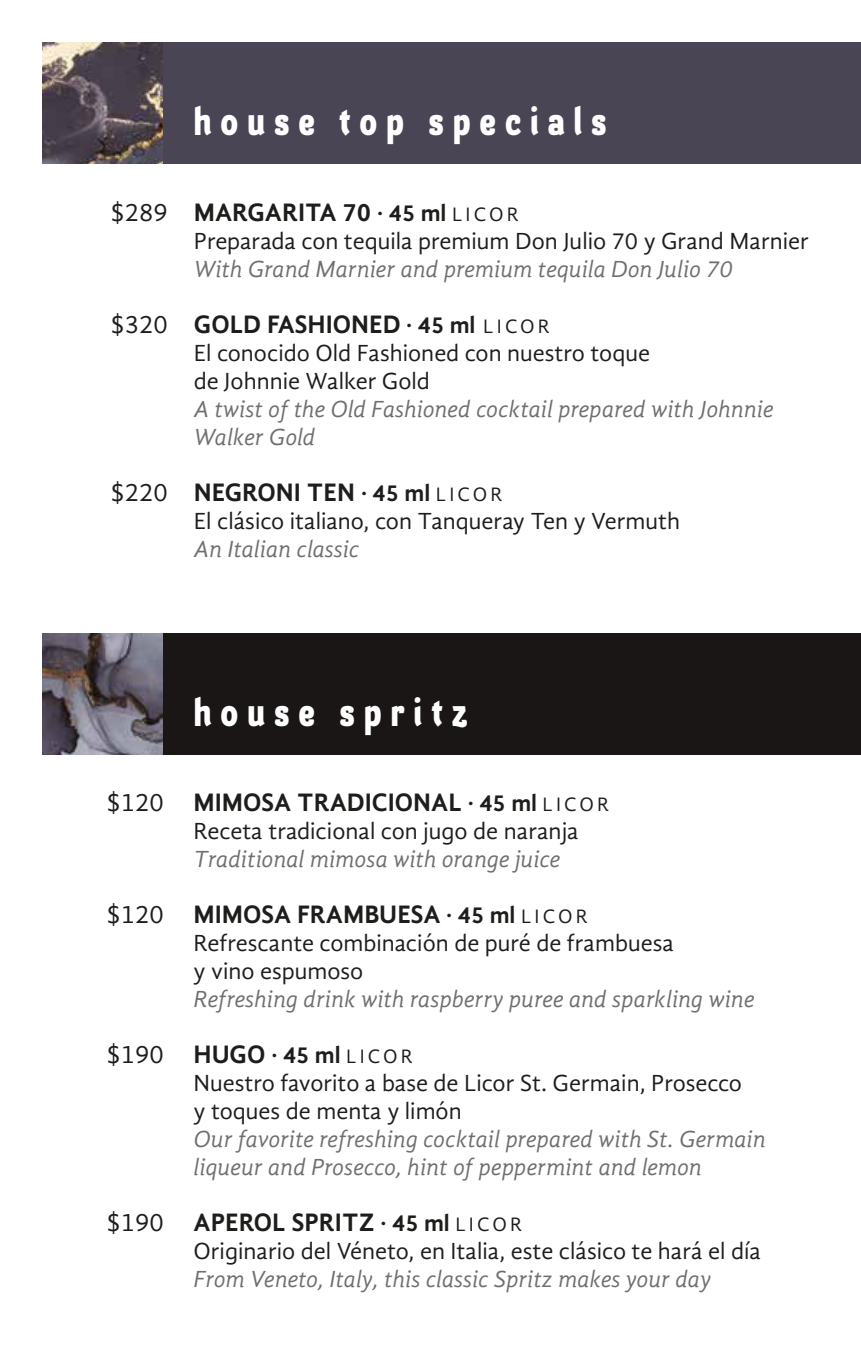
<style>
.page{position:relative;width:861px;height:1366px;background:#fff}
.page>*{position:absolute;margin:0;border:0;box-sizing:border-box;transform-origin:0 0}
.t1{font:40px "Barcis Con Bol";letter-spacing:.22em;color:#fff}
.t2{font:700 26px "Gandhi Sans";color:#1d1d1b}
.t3{font:26px "Gandhi Sans";color:#1d1d1b}
.t4{font:24px/28px "Gandhi Sans";color:#1d1d1b}
.t5{font:italic 24px/28px "Gandhi Sans";color:#706f6f}
.s1{font-size:24px}
.s2{font-weight:400;font-size:20px}
.s3{font-weight:700;font-size:26px}
.s4{font-weight:700}
.s5{font-size:20px}
</style>
<div class="page">
<img style="left:42px;top:42px;width:122px;height:122px">
<div style="left:164px;top:42px;width:697px;height:122px;background:#494554"></div>
<img style="left:42px;top:633px;width:122px;height:121px">
<div style="left:164px;top:633px;width:697px;height:121px;background:#1b1616"></div>
<p class="t3" style="left:111px;top:197px;width:59px">$289</p>
<p class="t3" style="left:111px;top:309px;width:59px">$320</p>
<p class="t3" style="left:111px;top:477px;width:59px">$220</p>
<h1 class="t1" style="left:193px;top:97px;width:415px">house top specials</h1>
<p class="t2" style="left:194px;top:197px;width:326px">MARGARITA 70 <span class="s1">· 45 ml</span> <span class="s2">L I CO R</span></p>
<p class="t4" style="left:194px;top:227px;width:616px">Preparada con tequila premium Don Julio 70 y Grand Marnier</p>
<p class="t5" style="left:194px;top:255px;width:540px">With Grand Marnier and premium tequila Don Julio 70</p>
<p class="t2" style="left:194px;top:309px;width:357px">GOLD FASHIONED <span class="s1">· 45 ml</span> <span class="s2">L I CO R</span></p>
<p class="t4" style="left:194px;top:339px;width:458px">El conocido Old Fashioned con nuestro toque de Johnnie Walker Gold</p>
<p class="t5" style="left:194px;top:395px;width:581px">A twist of the Old Fashioned cocktail prepared with Johnnie<br>Walker Gold</p>
<p class="t2" style="left:194px;top:477px;width:310px">NEGRONI TEN <span class="s1">· 45 ml</span> <span class="s2">L I CO R</span></p>
<p class="t4" style="left:194px;top:507px;width:488px">El clásico italiano, con Tanqueray Ten y Vermuth</p>
<p class="t5" style="left:194px;top:535px;width:167px">An Italian classic</p>
<p class="t3" style="left:107px;top:787px;width:59px">$120</p>
<p class="t3" style="left:107px;top:899px;width:59px">$120</p>
<p class="t3" style="left:107px;top:1039px;width:59px">$190</p>
<p class="t3" style="left:107px;top:1207px;width:59px">$190</p>
<h1 class="t1" style="left:193px;top:687px;width:275px">house spritz</h1>
<p class="t2" style="left:193px;top:787px;width:417px">MIMOSA TRADICIONAL <span class="s1">· 45 ml</span> <span class="s2">L I CO R</span></p>
<p class="t4" style="left:193px;top:816px;width:387px">Receta tradicional con jugo de naranja</p>
<p class="t5" style="left:193px;top:844px;width:368px">Traditional mimosa with orange juice</p>
<p class="t2" style="left:193px;top:899px;width:395px">MIMOSA FRAMBUESA <span class="s1">· 45 ml</span> <span class="s2">L I CO R</span></p>
<p class="t4" style="left:193px;top:928px;width:482px">Refrescante combinación de puré de frambuesa y vino espumoso</p>
<p class="t5" style="left:193px;top:984px;width:562px">Refreshing drink with raspberry puree and sparkling wine</p>
<p class="t4" style="left:193px;top:1040px;width:550px"><span class="s3">HUGO</span> <span class="s4">· 45 ml</span> <span class="s5">L I CO R<br></span>Nuestro favorito a base de Licor St. Germain, Prosecco y toques de menta y limón</p>
<p class="t5" style="left:193px;top:1124px;width:573px">Our favorite refreshing cocktail prepared with St. Germain liqueur and Prosecco, hint of peppermint and lemon</p>
<p class="t2" style="left:193px;top:1207px;width:330px">APEROL SPRITZ <span class="s1">· 45 ml</span> <span class="s2">L I CO R</span></p>
<p class="t4" style="left:193px;top:1236px;width:569px">Originario del Véneto, en Italia, este clásico te hará el día</p>
<p class="t5" style="left:193px;top:1264px;width:519px">From Veneto, Italy, this classic Spritz makes your day</p>
</div>
